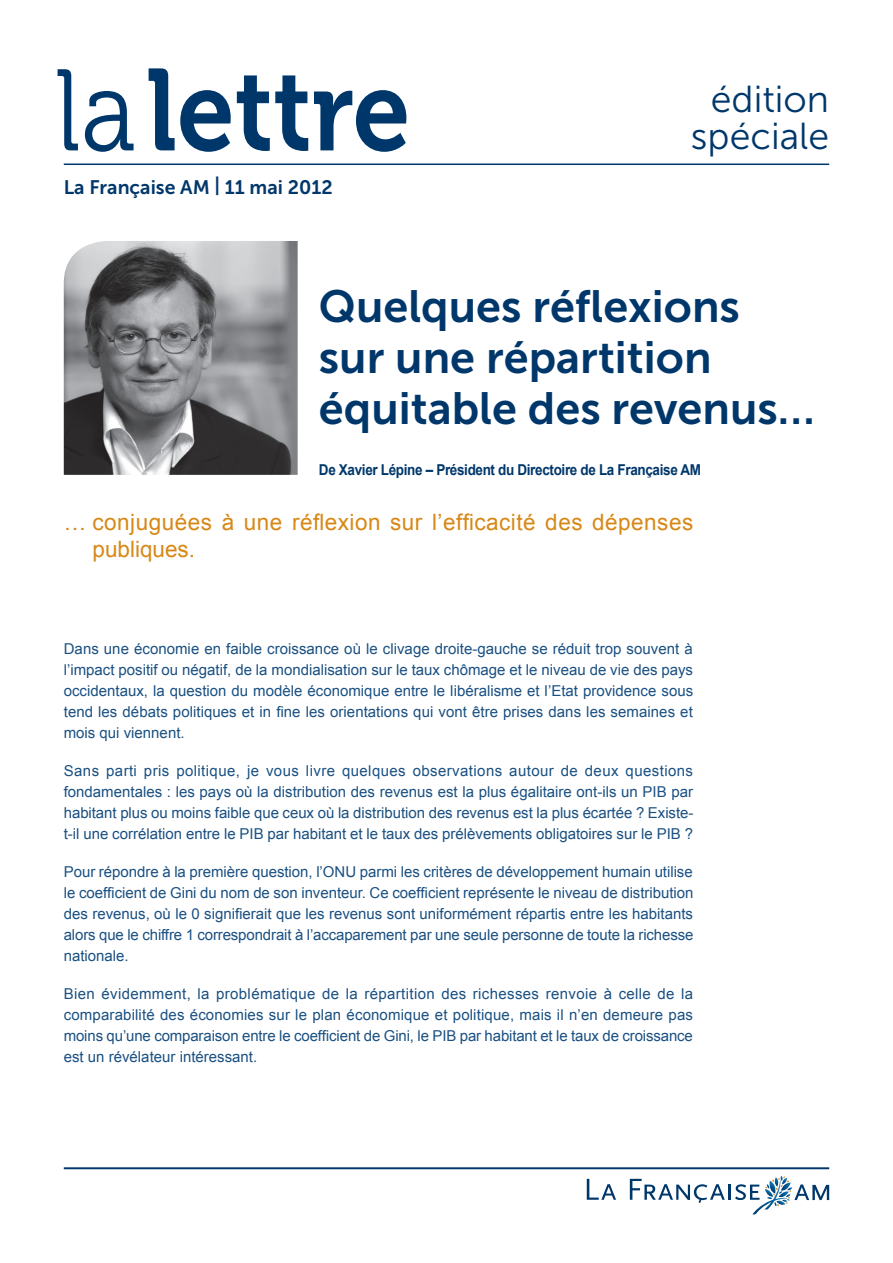
<style>
.page{position:relative;width:893px;height:1263px;background:#fff}
.page>*{position:absolute;margin:0;border:0;box-sizing:border-box;transform-origin:0 0}
.t1{font:115.5px "Museo 700";color:#00376b;scale:.9 1}
.t2{font:45px/51px "Museo Sans 700";color:#00376b}
.t3{font:37.5px/37.5px "Museo Sans 300";color:#00376b;text-align:center}
.t4{font:22.5px/27px "Arial";letter-spacing:.02em;color:#d78816}
.t5{font:19.5px "Museo Sans 700";color:#00376b}
.t6{font:15px/21px "Arial";color:#1a5082;text-align:justify}
.t7{font:700 15px "Arial";letter-spacing:-.025em;color:#00376b;scale:.9 1}
.s1{font-family:"Museo 300"}
</style>
<div class="page">
<hr style="left:64px;top:1167px;width:765px;height:2px;background:#00376b">
<hr style="left:64px;top:163px;width:765px;height:2px;background:#00376b">
<img style="left:64px;top:241px;width:234px;height:234px">
<svg style="left:587px;top:1179px;width:29px;height:21px"></svg>
<hr style="left:728px;top:1184px;width:3px;height:16px;background:#00376b">
<svg style="left:630px;top:1179px;width:95px;height:24px"></svg>
<svg style="left:735px;top:1175px;width:94px;height:39px"></svg>
<h1 class="t1" style="left:55px;top:46px;width:396px"><span class="s1">la</span>lettre</h1>
<h3 class="t5" style="left:64px;top:176px;width:270px">La Française AM | 11 mai 2012</h3>
<h3 class="t3" style="left:691px;top:80px;width:140px">édition spéciale</h3>
<h2 class="t2" style="left:319px;top:281px;width:497px">Quelques réflexions sur une répartition équitable des revenus…</h2>
<p class="t7" style="left:319px;top:459px;width:426px">De Xavier Lépine – Président du Directoire de La Française AM</p>
<h3 class="t4" style="left:93px;top:509px;width:602px;text-indent:-29px">… conjuguées à une réflexion sur l’efficacité des dépenses publiques.</h3>
<p class="t6" style="left:64px;top:638px;width:631px">Dans une économie en faible croissance où le clivage droite-gauche se réduit trop souvent à l’impact positif ou négatif, de la mondialisation sur le taux chômage et le niveau de vie des pays occidentaux, la question du modèle économique entre le libéralisme et l’Etat providence sous tend les débats politiques et in fine les orientations qui vont être prises dans les semaines et mois qui viennent.</p>
<p class="t6" style="left:64px;top:760px;width:631px">Sans parti pris politique, je vous livre quelques observations autour de deux questions fondamentales : les pays où la distribution des revenus est la plus égalitaire ont-ils un PIB par habitant plus ou moins faible que ceux où la distribution des revenus est la plus écartée ? Existe&shy;t-il une corrélation entre le PIB par habitant et le taux des prélèvements obligatoires sur le PIB ?</p>
<p class="t6" style="left:64px;top:861px;width:631px">Pour répondre à la première question, l’ONU parmi les critères de développement humain utilise le coefficient de Gini du nom de son inventeur. Ce coefficient représente le niveau de distribution des revenus, où le 0 signifierait que les revenus sont uniformément répartis entre les habitants alors que le chiffre 1 correspondrait à l’accaparement par une seule personne de toute la richesse nationale.</p>
<p class="t6" style="left:64px;top:983px;width:631px">Bien évidemment, la problématique de la répartition des richesses renvoie à celle de la comparabilité des économies sur le plan économique et politique, mais il n’en demeure pas moins qu’une comparaison entre le coefficient de Gini, le PIB par habitant et le taux de croissance est un révélateur intéressant.</p>
</div>
